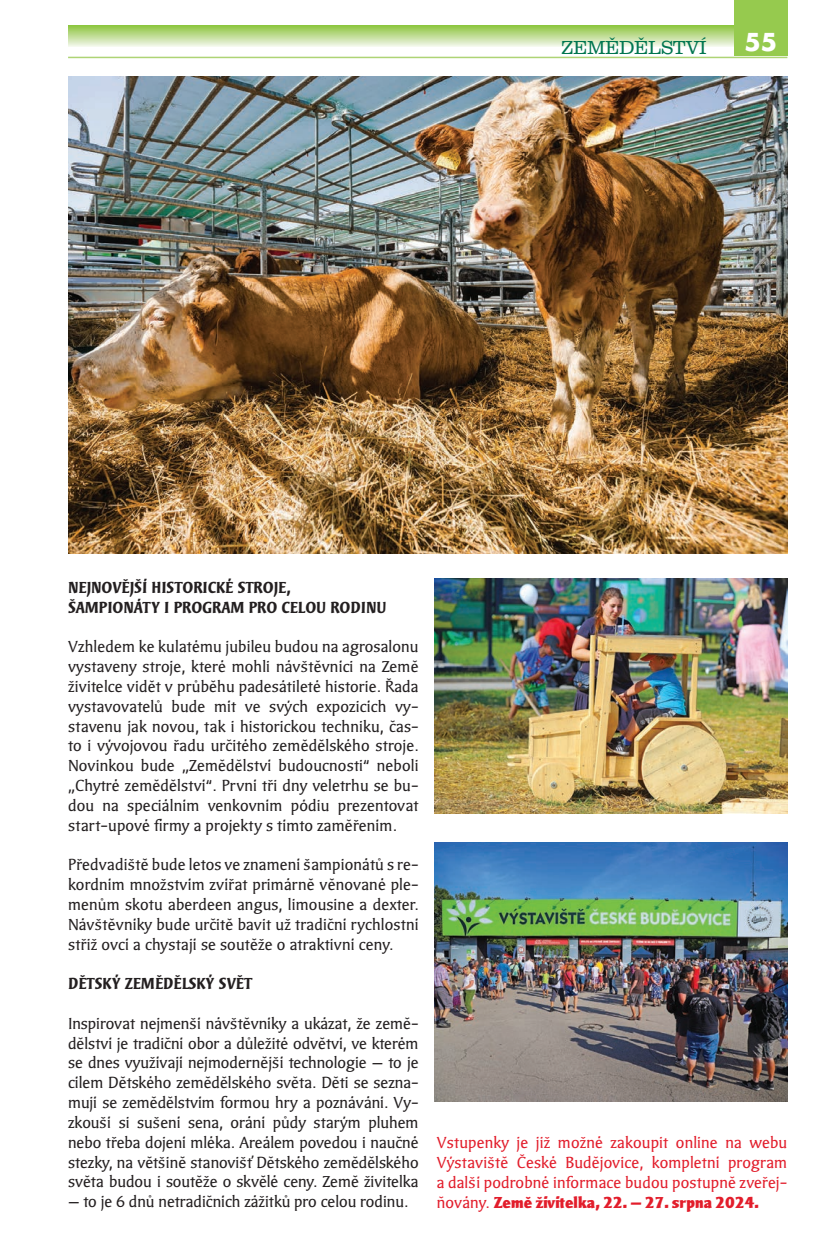
<style>
.page{position:relative;width:830px;height:1234px;background:#fff}
.page>*{position:absolute;margin:0;border:0;box-sizing:border-box;transform-origin:0 0}
.t1{font:700 24px "Futura";color:#fff}
.t2{font:300 19.5px "URW Clarendon TCE";letter-spacing:-.02em;color:#00754f}
.t3{font:16.5px/19.8px "Bardi TCE";letter-spacing:-.01em;color:#231f20;text-align:justify}
.t4{font:16.5px/19.8px "Bardi TCE";color:#e21d2b;text-align:justify}
.t5{font:700 16.5px/19.8px "Bardi TCE";color:#231f20}
.t6{font:16.5px "Bardi TCE Ult Bol";color:#e21d2b}
.s1{font-family:"Bardi TCE"}
</style>
<div class="page">
<svg style="left:68px;top:26px;width:665px;height:21px;background:#c2df99"></svg>
<hr style="left:68px;top:57px;width:719px;height:1px;background:#aed475">
<div style="left:733px;top:0;width:54px;height:55px;background:#96ca4e"></div>
<img style="left:434px;top:578px;width:352px;height:235px">
<img style="left:434px;top:842px;width:353px;height:258px">
<img style="left:68px;top:77px;width:719px;height:476px">
<p class="t2" style="left:561px;top:36px;width:146px">ZEMĚDĚLSTVÍ</p>
<h1 class="t1" style="left:744px;top:25px;width:34px">55</h1>
<p class="t5" style="left:68px;top:578px;width:320px">NEJNOVĚJŠÍ HISTORICKÉ STROJE,<br>ŠAMPIONÁTY I PROGRAM PRO CELOU RODINU</p>
<p class="t3" style="left:68px;top:637px;width:352px">Vzhledem ke kulatému jubileu budou na agrosalonu vystaveny stroje, které mohli návštěvníci na Země živitelce vidět v průběhu padesátileté historie. Řada vystavovatelů bude mít ve svých expozicích vy&shy;stavenu jak novou, tak i historickou techniku, čas&shy;to i vývojovou řadu určitého zemědělského stroje.<br>Novinkou bude „Zemědělství budoucnosti“ neboli „Chytré zemědělství“. První tři dny veletrhu se bu&shy;dou na speciálním venkovním pódiu prezentovat start-upové firmy a projekty s tímto zaměřením.</p>
<p class="t3" style="left:68px;top:854px;width:352px">Předvadiště bude letos ve znamení šampionátů s re&shy;kordním množstvím zvířat primárně věnované ple&shy;menům skotu aberdeen angus, limousine a dexter.<br>Návštěvníky bude určitě bavit už tradiční rychlostní střiž ovcí a chystají se soutěže o atraktivní ceny.</p>
<p class="t5" style="left:68px;top:974px;width:185px">DĚTSKÝ ZEMĚDĚLSKÝ SVĚT</p>
<p class="t3" style="left:68px;top:1013px;width:352px">Inspirovat nejmenší návštěvníky a ukázat, že země&shy;dělství je tradiční obor a důležité odvětví, ve kterém se dnes využívají nejmodernější technologie – to je cílem Dětského zemědělského světa. Děti se sezna&shy;mují se zemědělstvím formou hry a poznávání. Vy&shy;zkouší si sušení sena, orání půdy starým pluhem nebo třeba dojení mléka. Areálem povedou i naučné stezky, na většině stanovišť Dětského zemědělského světa budou i soutěže o skvělé ceny. Země živitelka</p>
<p class="t3" style="left:68px;top:1191px;width:341px">– to je 6 dnů netradičních zážitků pro celou rodinu.</p>
<p class="t4" style="left:436px;top:1132px;width:352px">Vstupenky je již možné zakoupit online na webu Výstaviště České Budějovice, kompletní program a další podrobné informace budou postupně zveřej-</p>
<p class="t6" style="left:436px;top:1192px;width:323px"><span class="s1">ňovány.</span> Země živitelka, 22. – 27. srpna 2024.</p>
</div>
